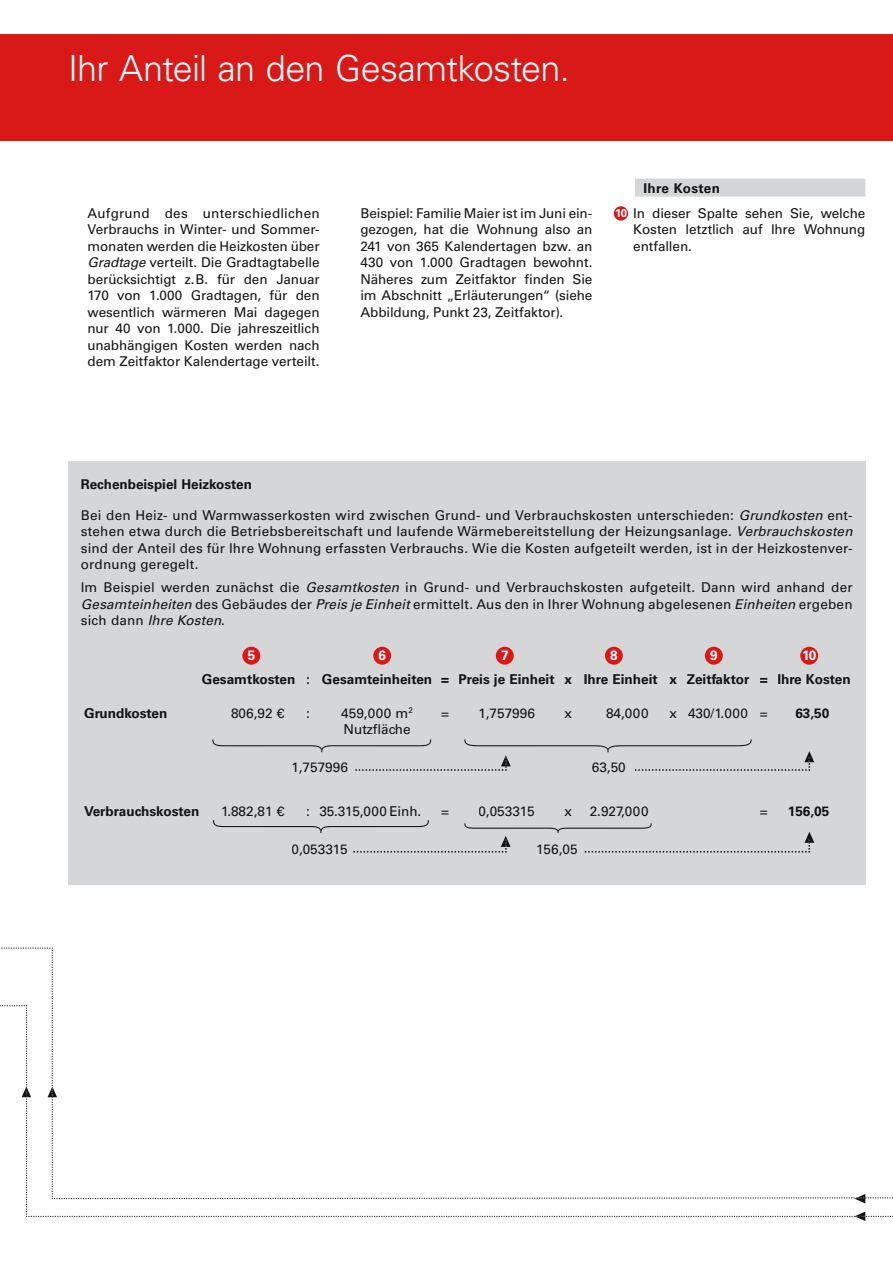
<style>
.page{position:relative;width:893px;height:1263px;background:#fff}
.page>*{position:absolute;margin:0;border:0;box-sizing:border-box;transform-origin:0 0}
.t1{font:300 36px "Univers LT Std";letter-spacing:-.02em;color:#fff}
.t2{font:13.5px/16.5px "Univers LT Std";color:#141314;text-align:justify}
.t3{font:700 13.5px "Univers LT Std";color:#141314}
.t4{font:700 13.5px "Univers LT Std";letter-spacing:.025em;color:#141314}
.t5{font:700 13.5px "Univers LT Std";color:#fff}
.t6{font:700 11.25px "Univers LT Std";color:#fff}
.s1{font-style:italic}
</style>
<div class="page">
<div style="left:0;top:34px;width:893px;height:106px;background:#d91918"></div>
<div style="left:68px;top:461px;width:797px;height:424px;background:#d4d6d7"></div>
<svg style="left:212px;top:739px;width:602px;height:32px"></svg>
<svg style="left:213px;top:820px;width:601px;height:33px"></svg>
<div style="left:242px;top:647px;width:18px;height:18px;background:#d91918;border-radius:50%"></div>
<div style="left:373px;top:647px;width:18px;height:18px;background:#d91918;border-radius:50%"></div>
<div style="left:496px;top:647px;width:18px;height:18px;background:#d91918;border-radius:50%"></div>
<div style="left:605px;top:647px;width:18px;height:18px;background:#d91918;border-radius:50%"></div>
<div style="left:705px;top:647px;width:18px;height:18px;background:#d91918;border-radius:50%"></div>
<div style="left:800px;top:647px;width:18px;height:18px;background:#d91918;border-radius:50%"></div>
<div style="left:635px;top:179px;width:230px;height:18px;background:#d4d6d7"></div>
<div style="left:614px;top:206px;width:14px;height:15px;background:#d91918;border-radius:50%"></div>
<svg style="left:0;top:947px;width:893px;height:274px"></svg>
<h1 class="t1" style="left:68px;top:54px;width:503px">Ihr Anteil an den Gesamtkosten.</h1>
<p class="t2" style="left:88px;top:206px;width:234px">Aufgrund des unterschiedlichen Verbrauchs in Winter- und Sommer&shy;monaten werden die Heizkosten über <span class="s1">Gradtage</span> verteilt. Die Grad tagtabelle berücksichtigt z. B. für den Januar 170 von 1.000 Gradtagen, für den wesentlich wärmeren Mai dagegen nur 40 von 1.000. Die jahreszeitlich unabhängigen Kosten werden nach dem Zeitfaktor Kalendertage verteilt.</p>
<p class="t2" style="left:360px;top:206px;width:234px">Beispiel: Familie Maier ist im Juni ein&shy;gezogen, hat die Wohnung also an 241 von 365 Kalendertagen bzw. an 430 von 1.000 Gradtagen bewohnt.<br>Näheres zum Zeitfaktor finden Sie im Abschnitt „Erläute rungen“ (siehe Abbildung, Punkt 23, Zeitfaktor).</p>
<p class="t4" style="left:643px;top:183px;width:78px">Ihre Kosten</p>
<p class="t6" style="left:615px;top:209px;width:13px">10</p>
<p class="t2" style="left:633px;top:206px;width:234px">In dieser Spalte sehen Sie, welche Kosten letztlich auf Ihre Wohnung entfallen.</p>
<p class="t3" style="left:81px;top:479px;width:173px">Rechenbeispiel Heizkosten</p>
<p class="t2" style="left:81px;top:508px;width:773px">Bei den Heiz- und Warmwasserkosten wird zwischen Grund- und Verbrauchskosten unterschieden: <span class="s1">Grundkosten</span> ent&shy;stehen etwa durch die Betriebsbereitschaft und laufende Wärmebereitstellung der Heizungsanlage. <span class="s1">Verbrauchskosten </span>sind der Anteil des für Ihre Wohnung erfassten Verbrauchs. Wie die Kosten aufgeteilt werden, ist in der Heizkostenver&shy;ordnung geregelt.</p>
<p class="t2" style="left:81px;top:580px;width:773px">Im Beispiel werden zunächst die <span class="s1">Gesamtkosten</span> in Grund- und Verbrauchskosten aufgeteilt. Dann wird anhand der <span class="s1">Gesamteinheiten</span> des Gebäudes der <span class="s1">Preis je Einheit</span> ermittelt. Aus den in Ihrer Wohnung abgelesenen <span class="s1">Einheiten</span> ergeben sich dann <span class="s1">Ihre Kosten</span>.</p>
<p class="t5" style="left:248px;top:650px;width:9px">5</p>
<p class="t5" style="left:379px;top:650px;width:9px">6</p>
<p class="t5" style="left:501px;top:650px;width:9px">7</p>
<p class="t5" style="left:610px;top:650px;width:9px">8</p>
<p class="t5" style="left:710px;top:650px;width:9px">9</p>
<p class="t5" style="left:802px;top:650px;width:16px">10</p>
<p class="t3" style="left:202px;top:674px;width:650px">Gesamtkosten : Gesamteinheiten = Preis je Einheit x Ihre Einheit x Zeitfaktor = Ihre Kosten</p>
<p class="t3" style="left:84px;top:707px;width:85px">Grundkosten</p>
<p class="t2" style="left:231px;top:705px;width:55px">806,92 €</p>
<p class="t2" style="left:306px;top:705px;width:5px">:</p>
<p class="t2" style="left:341px;top:706px;width:73px">459,000 m<sup>2<br></sup>Nutzfläche</p>
<p class="t2" style="left:441px;top:705px;width:9px">=</p>
<p class="t2" style="left:478px;top:705px;width:58px">1,757996</p>
<p class="t2" style="left:564px;top:705px;width:9px">x</p>
<p class="t2" style="left:606px;top:705px;width:44px">84,000</p>
<p class="t2" style="left:669px;top:705px;width:100px">x 430/1.000 =</p>
<p class="t3" style="left:795px;top:707px;width:35px">63,50</p>
<p class="t2" style="left:291px;top:760px;width:58px">1,757996</p>
<p class="t2" style="left:592px;top:760px;width:35px">63,50</p>
<p class="t3" style="left:84px;top:806px;width:117px">Verbrauchskosten</p>
<p class="t2" style="left:221px;top:804px;width:65px">1.882,81 €</p>
<p class="t2" style="left:306px;top:804px;width:117px">: 35.315,000 Einh.</p>
<p class="t2" style="left:441px;top:804px;width:9px">=</p>
<p class="t2" style="left:478px;top:804px;width:58px">0,053315</p>
<p class="t2" style="left:564px;top:804px;width:9px">x</p>
<p class="t2" style="left:590px;top:804px;width:60px">2.927,000</p>
<p class="t2" style="left:760px;top:804px;width:9px">=</p>
<p class="t3" style="left:788px;top:806px;width:43px">156,05</p>
<p class="t2" style="left:291px;top:842px;width:58px">0,053315</p>
<p class="t2" style="left:536px;top:842px;width:43px">156,05</p>
</div>
